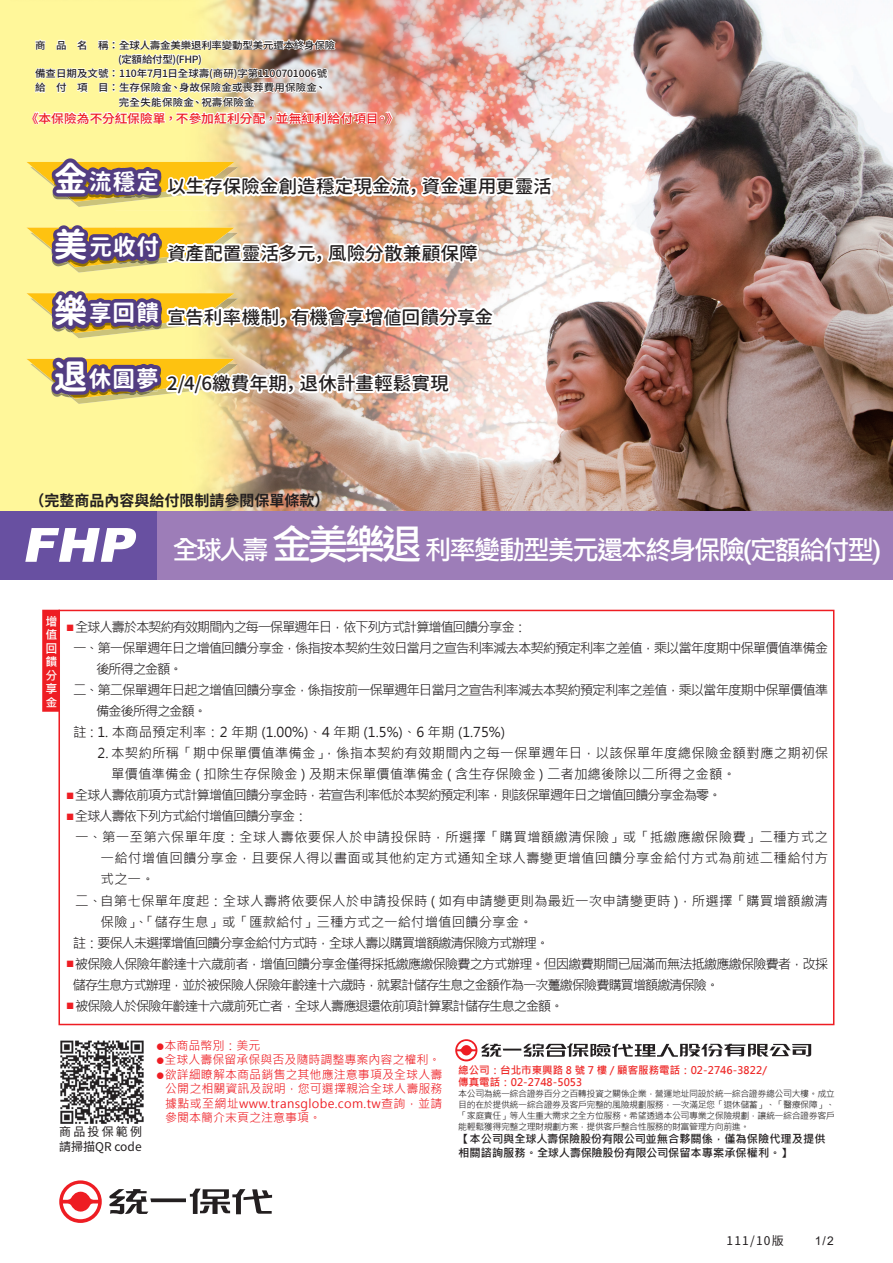
<style>
.page{position:relative;width:893px;height:1263px;background:#fff}
.page>*{position:absolute;margin:0;border:0;box-sizing:border-box;transform-origin:0 0}
.t1{font:700 27px "Microsoft Jheng Hei";letter-spacing:-.095em;color:#fff}
.t2{font:500 18.3px "Gen Jyuu Gothic";letter-spacing:-.01em;color:#231f20}
.t3{font:700 15px "Source Han Sans TWHK";color:#231f20}
.t4{font:13.5px/21px "Microsoft Jheng Hei";letter-spacing:-.085em;color:#231f20}
.t5{font:13.5px "Microsoft Jheng Hei";letter-spacing:.02em;color:#231f20}
.t6{font:13.5px/21px "Microsoft Jheng Hei";letter-spacing:.015em;color:#231f20}
.t7{font:13.5px "Microsoft Jheng Hei";color:#231f20}
.t8{font:13.5px "Microsoft Jheng Hei";letter-spacing:.01em;color:#231f20}
.t9{font:500 12.15px "Source Han Sans TWHK";letter-spacing:.01em;color:#ee1d23;scale:1.05 1}
.t10{font:12px/14.4px "Microsoft Jheng Hei";color:#ee1d23;text-align:justify}
.t11{font:12px/14.4px "Source Han Sans TWHK";color:#231f20}
.t12{font:700 12px/13.5px "Microsoft Jheng Hei";color:#fff;text-align:justify}
.t13{font:12px "Source Han Sans TWHK";letter-spacing:.1em;color:#231f20}
.t14{font:12px "Arial";color:#231f20}
.t15{font:700 11.25px/13.5px "Microsoft Jheng Hei";color:#231f20}
.t16{font:700 10.5px/12.6px "Microsoft Jheng Hei";color:#ee2a29}
.t17{font:500 10.05px "Source Han Sans TWHK";letter-spacing:-.01em;color:#231f20;scale:1.05 1}
.t18{font:500 10.05px "Source Han Sans TWHK";letter-spacing:.01em;color:#231f20;scale:1.05 1}
.t19{font:500 10.05px "Source Han Sans TWHK";letter-spacing:.02em;color:#231f20;scale:1.05 1}
.t20{font:500 10.05px "Source Han Sans TWHK";letter-spacing:-.03em;color:#231f20;scale:1.05 1}
.t21{font:9px/10.8px "Microsoft Jheng Hei";letter-spacing:-.05em;color:#231f20;text-align:justify}
.s1{font-weight:700;font-size:33.9px;color:#fff}
.s2{font-weight:700;font-size:22.5px;color:#927100}
.s3{font-family:"jf openhuninn 1.1";font-weight:400}
.s4{font-family:"Arial";font-weight:900;font-style:italic;font-size:47.25px}
.s5{font-size:42px}
.s6{color:#ee1d23}
.s7{font-size:8.4px}
</style>
<div class="page">
<img style="left:10px;top:0;width:883px;height:511px">
<div style="left:157px;top:511px;width:736px;height:69px;background:#9d7db8"></div>
<div style="left:0;top:511px;width:157px;height:69px;background:#6850a1"></div>
<img style="left:60px;top:1040px;width:84px;height:84px">
<div style="left:58px;top:610px;width:776px;height:415px;border:2px solid #ee1d23"></div>
<div style="left:43px;top:610px;width:16px;height:101px;background:#ee1d23"></div>
<div style="left:42px;top:610px;width:18px;height:102px;border:2px solid #ee1d23"></div>
<img style="left:26px;top:37px;width:530px;height:397px">
<svg style="left:455px;top:1039px;width:356px;height:22px"></svg>
<svg style="left:59px;top:1180px;width:43px;height:43px"></svg>
<svg style="left:109px;top:1188px;width:163px;height:26px"></svg>
<p class="t17" style="left:35px;top:39px;width:287px">商　品　名　稱：全球人壽金美樂退利率變動型美元還本終身保險</p>
<p class="t20" style="left:118px;top:53px;width:81px">(定額給付型)(FHP)</p>
<p class="t17" style="left:35px;top:68px;width:280px">備查日期及文號：110年7月1日全球壽(商研)字第1100701006號</p>
<p class="t18" style="left:35px;top:82px;width:278px">給　付　項　目：生存保險金、身故保險金或喪葬費用保險金、</p>
<p class="t19" style="left:35px;top:96px;width:211px">　　　　　　　　完全失能保險金、祝壽保險金</p>
<p class="t9" style="left:26px;top:111px;width:357px">《本保險為不分紅保險單，不參加紅利分配，並無紅利給付項目。》</p>
<h2 class="t2" style="left:54px;top:173px;width:500px"><span class="s1">金</span><span class="s2">流穩定</span>以生存保險金創造穩定現金流，資金運用更靈活</h2>
<h2 class="t2" style="left:54px;top:240px;width:426px"><span class="s1">美</span><span class="s2">元收付</span>資產配置靈活多元，風險分散兼顧保障</h2>
<h2 class="t2" style="left:54px;top:304px;width:441px"><span class="s1">樂</span><span class="s2">享回饋</span>宣告利率機制，有機會享增<span class="s3">值</span>回饋分享金</h2>
<h2 class="t2" style="left:54px;top:370px;width:397px"><span class="s1">退</span><span class="s2">休圓夢</span> 2/4/6繳費年期，退休計畫輕鬆實現</h2>
<p class="t3" style="left:30px;top:492px;width:302px">（完整商品內容與給付限制請參閱保單條款）</p>
<h1 class="t1" style="left:22px;top:533px;width:861px"><span class="s4">FHP</span> 全球人壽<span class="s5">金美樂退</span>利率變動型美元還本終身保險(定額給付型)</h1>
<p class="t12" style="left:46px;top:614px;width:13px">增值回饋分享金</p>
<p class="t4" style="left:66px;top:617px;width:462px"><span class="s6">■</span> 全球人壽於本契約有效期間內之每一保單週年日，依下列方式計算增值回饋分享金：</p>
<p class="t4" style="left:73px;top:638px;width:757px">一、第一保單週年日之增值回饋分享金，係指按本契約生效日當月之宣告利率減去本契約預定利率之差值，乘以當年度期中保單價值準備金</p>
<p class="t4" style="left:96px;top:659px;width:88px">後所得之金額。</p>
<p class="t4" style="left:73px;top:680px;width:757px">二、第二保單週年日起之增值回饋分享金，係指按前一保單週年日當月之宣告利率減去本契約預定利率之差值，乘以當年度期中保單價值準</p>
<p class="t4" style="left:96px;top:701px;width:112px">備金後所得之金額。</p>
<p class="t7" style="left:73px;top:724px;width:433px">註：1. 本商品預定利率：2 年期 (1.00%)、4 年期 (1.5%)、6 年期 (1.75%)</p>
<p class="t6" style="left:111px;top:743px;width:719px;text-indent:-14px">2. 本契約所稱「期中保單價值準備金」，係指本契約有效期間內之每一保單週年日，以該保單年度總保險金額對應之期初保單價值準備金 ( 扣除生存保險金 ) 及期末保單價值準備金 ( 含生存保險金 ) 二者加總後除以二所得之金額。</p>
<p class="t4" style="left:66px;top:785px;width:657px"><span class="s6">■</span>全球人壽依前項方式計算增值回饋分享金時，若宣告利率低於本契約預定利率，則該保單週年日之增值回饋分享金為零。</p>
<p class="t4" style="left:66px;top:806px;width:243px"><span class="s6">■</span>全球人壽依下列方式給付增值回饋分享金：</p>
<p class="t5" style="left:75px;top:829px;width:754px">一、第一至第六保單年度：全球人壽依要保人於申請投保時，所選擇「購買增額繳清保險」或「抵繳應繳保險費」二種方式之</p>
<p class="t5" style="left:101px;top:850px;width:729px">一給付增值回饋分享金，且要保人得以書面或其他約定方式通知全球人壽變更增值回饋分享金給付方式為前述二種給付方</p>
<p class="t4" style="left:101px;top:869px;width:56px">式之一。</p>
<p class="t8" style="left:75px;top:892px;width:754px">二、自第七保單年度起：全球人壽將依要保人於申請投保時 ( 如有申請變更則為最近一次申請變更時 )，所選擇「購買增額繳清</p>
<p class="t7" style="left:101px;top:913px;width:434px">保險」、「儲存生息」或「匯款給付」三種方式之一給付增值回饋分享金。</p>
<p class="t4" style="left:73px;top:932px;width:478px">註：要保人未選擇增值回饋分享金給付方式時，全球人壽以購買增額繳清保險方式辦理。</p>
<p class="t4" style="left:72px;top:953px;width:757px;text-indent:-6px"><span class="s6">■</span>被保險人保險年齡達十六歲前者，增值回饋分享金僅得採抵繳應繳保險費之方式辦理。但因繳費期間已屆滿而無法抵繳應繳保險費者，改採儲存生息方式辦理，並於被保險人保險年齡達十六歲時，就累計儲存生息之金額作為一次躉繳保險費購買增額繳清保險。</p>
<p class="t4" style="left:66px;top:995px;width:499px"><span class="s6">■</span> 被保險人於保險年齡達十六歲前死亡者，全球人壽應退還依前項計算累計儲存生息之金額。</p>
<p class="t11" style="left:59px;top:1125px;width:84px">商品投保範例請掃描QR code</p>
<p class="t10" style="left:156px;top:1038px;width:106px"><span class="s7">●</span>本商品幣別：美元</p>
<p class="t10" style="left:156px;top:1053px;width:286px"><span class="s7">●</span>全球人壽保留承保與否及隨時調整專案內容之權利。</p>
<p class="t10" style="left:165px;top:1067px;width:279px;text-indent:-9px"><span class="s7">●</span>欲詳細瞭解本商品銷售之其他應注意事項及全球人壽公開之相關資訊及說明，您可選擇親洽全球人壽服務據點或至網址www.transglobe.com.tw查詢，並請參閱本簡介末頁之注意事項。</p>
<p class="t16" style="left:458px;top:1063px;width:310px">總公司：台北市東興路 8 號 7 樓 / 顧客服務電話：02-2746-3822/傳真電話：02-2748-5053</p>
<p class="t21" style="left:458px;top:1088px;width:378px">本公司為統一綜合證券百分之百轉投資之關係企業，營運地址同設於統一綜合證券總公司大樓。成立目的在於提供統一綜合證券及客戶完整的風險規劃服務，一次滿足您「退休儲蓄」、「醫療保障」、「家庭責任」等人生重大需求之全方位服務。希望透過本公司專業之保險規劃，讓統一綜合證券客戶能輕鬆獲得完整之理財規劃方案，提供客戶整合性服務的財富管理方向前進。</p>
<p class="t15" style="left:458px;top:1132px;width:369px">【本公司與全球人壽保險股份有限公司並無合夥關係，僅為保險代理及提供相關諮詢服務。全球人壽保險股份有限公司保留本專案承保權利。】</p>
<p class="t13" style="left:726px;top:1234px;width:59px">111/10版</p>
<p class="t14" style="left:815px;top:1233px;width:21px">1/2</p>
</div>
